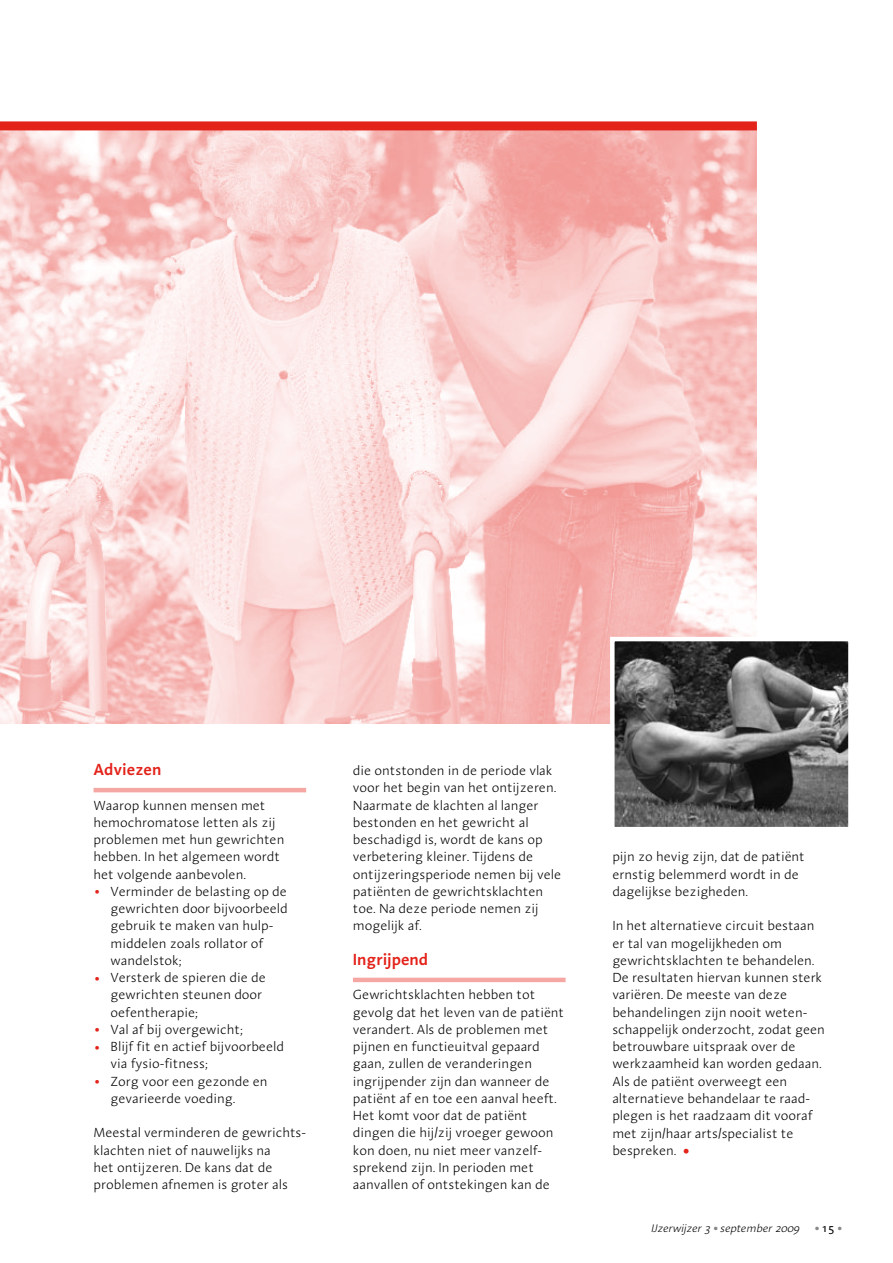
<style>
.page{position:relative;width:893px;height:1263px;background:#fff}
.page>*{position:absolute;margin:0;border:0;box-sizing:border-box;transform-origin:0 0}
.t1{font:600 16.5px "Linotype Aroma";letter-spacing:-.005em;color:#e32219}
.t2{font:300 13.5px/17.2px "Linotype Aroma";letter-spacing:-.005em;color:#000}
.t3{font:italic 300 11.25px "Linotype Aroma";color:#000}
.s1{font-size:18px;color:#e32219}
.s2{font-weight:600;font-size:16.5px;color:#e32219}
.s3{font-weight:700;font-style:normal;font-size:19.5px;color:#87888a}
.s4{font-weight:400;font-style:normal;font-size:11.7px}
</style>
<div class="page">
<img style="left:0;top:130px;width:757px;height:593px">
<div style="left:0;top:121px;width:757px;height:9px;background:#e32219"></div>
<hr style="left:94px;top:788px;width:212px;height:4px;background:#f4a7a3">
<hr style="left:353px;top:978px;width:213px;height:4px;background:#f4a7a3">
<img style="left:615px;top:642px;width:233px;height:184px">
<div style="left:610px;top:637px;width:243px;height:194px;border:4px solid #fff"></div>
<p class="t1" style="left:94px;top:759px;width:69px">Adviezen</p>
<p class="t2" style="left:94px;top:796px;width:192px">Waarop kunnen mensen met hemochromatose letten als zij problemen met hun gewrichten hebben. In het algemeen wordt het volgende aanbevolen.</p>
<p class="t2" style="left:111px;top:882px;width:179px;text-indent:-17px"><span class="s1">•</span> Verminder de belasting op de gewrichten door bijvoorbeeld gebruik te maken van hulp&shy;middelen zoals rollator of wandelstok;</p>
<p class="t2" style="left:111px;top:969px;width:157px;text-indent:-17px"><span class="s1">•</span> Versterk de spieren die de gewrichten steunen door oefentherapie;</p>
<p class="t2" style="left:94px;top:1020px;width:151px"><span class="s1">•</span> Val af bij overgewicht;</p>
<p class="t2" style="left:111px;top:1038px;width:175px;text-indent:-17px"><span class="s1">•</span> Blijf fit en actief bijvoorbeeld via fysio-fitness;</p>
<p class="t2" style="left:111px;top:1072px;width:159px;text-indent:-17px"><span class="s1">•</span> Zorg voor een gezonde en gevarieerde voeding.</p>
<p class="t2" style="left:94px;top:1124px;width:214px">Meestal verminderen de gewrichts&shy;klachten niet of nauwelijks na<br>het ontijzeren. De kans dat de problemen afnemen is groter als</p>
<p class="t2" style="left:353px;top:762px;width:210px">die ontstonden in de periode vlak voor het begin van het ontijzeren.<br>Naarmate de klachten al langer bestonden en het gewricht al beschadigd is, wordt de kans op verbetering kleiner. Tijdens de ontijzeringsperiode nemen bij vele patiënten de gewrichtsklachten toe. Na deze periode nemen zij mogelijk af.</p>
<p class="t1" style="left:353px;top:948px;width:77px">Ingrijpend</p>
<p class="t2" style="left:353px;top:986px;width:213px">Gewrichtsklachten hebben tot gevolg dat het leven van de patiënt verandert. Als de problemen met pijnen en functieuitval gepaard gaan, zullen de veranderingen ingrijpender zijn dan wanneer de patiënt af en toe een aanval heeft.<br>Het komt voor dat de patiënt dingen die hij/zij vroeger gewoon kon doen, nu niet meer vanzelf&shy;sprekend zijn. In perioden met aanvallen of ontstekingen kan de</p>
<p class="t2" style="left:612px;top:848px;width:194px">pijn zo hevig zijn, dat de patiënt ernstig belemmerd wordt in de dagelijkse bezigheden.</p>
<p class="t2" style="left:612px;top:917px;width:214px">In het alternatieve circuit bestaan er tal van mogelijkheden om gewrichtsklachten te behandelen.<br>De resultaten hiervan kunnen sterk variëren. De meeste van deze behandelingen zijn nooit weten&shy;schappelijk onderzocht, zodat geen betrouwbare uitspraak over de werkzaamheid kan worden gedaan.<br>Als de patiënt overweegt een alternatieve behandelaar te raad&shy;plegen is het raadzaam dit vooraf met zijn/haar arts/specialist te bespreken. <span class="s2">•</span></p>
<p class="t3" style="left:651px;top:1221px;width:192px">IJzerwijzer 3 <span class="s3">.</span> september 2009 <span class="s3">.</span> <span class="s4">15</span> <span class="s3">.</span></p>
</div>
